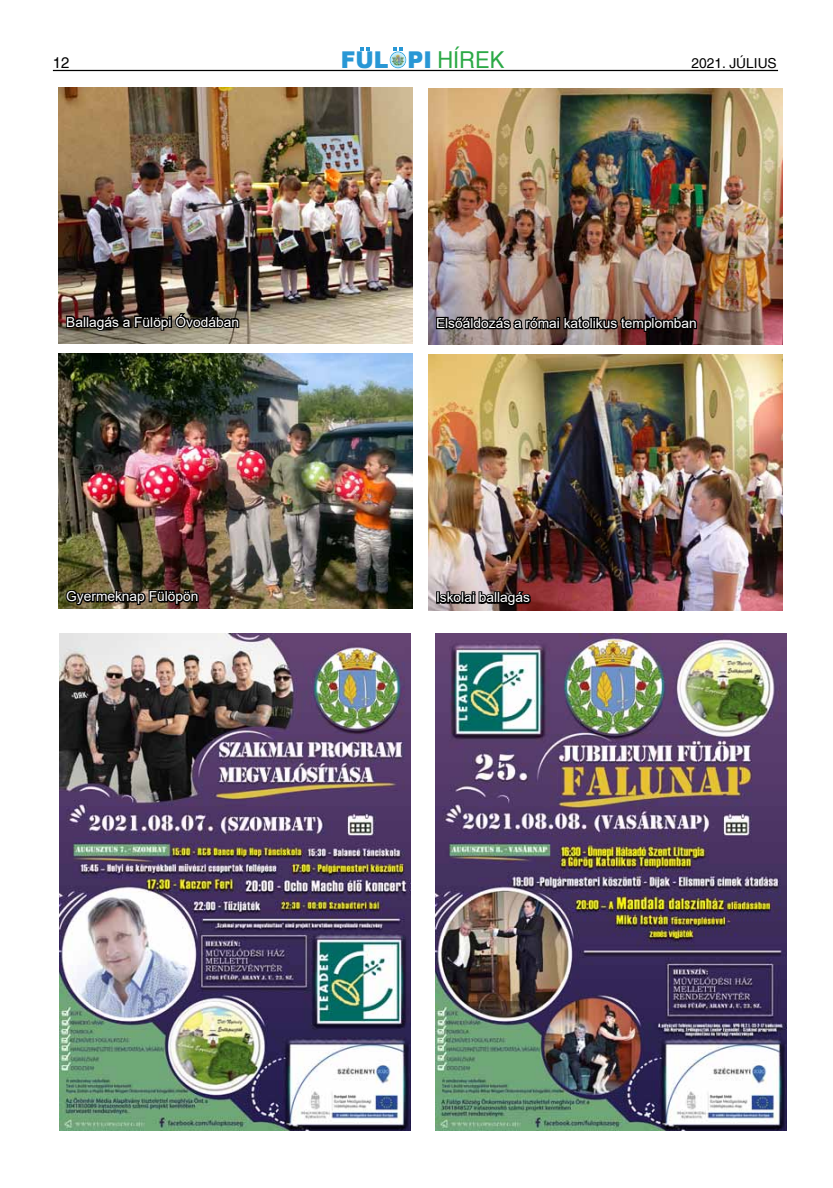
<style>
.page{position:relative;width:833px;height:1188px;background:#fff}
.page>*{position:absolute;margin:0;border:0;box-sizing:border-box;transform-origin:0 0}
.t1{font:900 23.12px "Arial";color:#2897d5;scale:.96 1}
.t2{font:15px "H Helvetica";color:#000}
.t3{font:13.75px "Arial";color:#fff}
.t4{font:13.75px "H Helvetica";color:#000}
.s1{font-family:"H Helvetica";font-weight:400;font-size:23.25px;color:#2ba946}
</style>
<div class="page">
<hr style="left:53px;top:70px;width:725px;height:1px;background:#000">
<svg style="left:390px;top:51px;width:16px;height:17px"></svg>
<img style="left:390px;top:52px;width:15px;height:15px;border-radius:8px">
<img style="left:391px;top:54px;width:14px;height:12px">
<svg style="left:360px;top:47px;width:9px;height:3px"></svg>
<svg style="left:393px;top:47px;width:9px;height:3px"></svg>
<img style="left:59px;top:633px;width:351px;height:497px">
<img style="left:435px;top:633px;width:351px;height:497px">
<img style="left:58px;top:88px;width:355px;height:255px">
<img style="left:428px;top:89px;width:354px;height:255px">
<img style="left:58px;top:353px;width:355px;height:255px">
<img style="left:428px;top:355px;width:354px;height:255px">
<img style="left:65px;top:300px;width:175px;height:34px">
<img style="left:435px;top:301px;width:263px;height:32px">
<img style="left:64px;top:574px;width:136px;height:35px">
<div style="left:436px;top:591px;width:4px;height:12px;border:2px solid #000"></div>
<svg style="left:437px;top:590px;width:96px;height:18px;background:#473938"></svg>
<p class="t2" style="left:53px;top:54px;width:18px">12</p>
<h1 class="t1" style="left:341px;top:43px;width:172px">FUL PI <span class="s1">HÍREK</span></h1>
<p class="t4" style="left:691px;top:55px;width:87px">2021. JÚLIUS</p>
<p class="t3" style="left:66px;top:312px;width:174px">Ballagás a Fülöpi Óvodában</p>
<p class="t3" style="left:436px;top:313px;width:262px">Elsőáldozás a római katolikus templomban</p>
<p class="t3" style="left:66px;top:586px;width:134px">Gyermeknap Fülöpön</p>
<p class="t3" style="left:436px;top:588px;width:95px">Iskolai ballagás</p>
</div>
